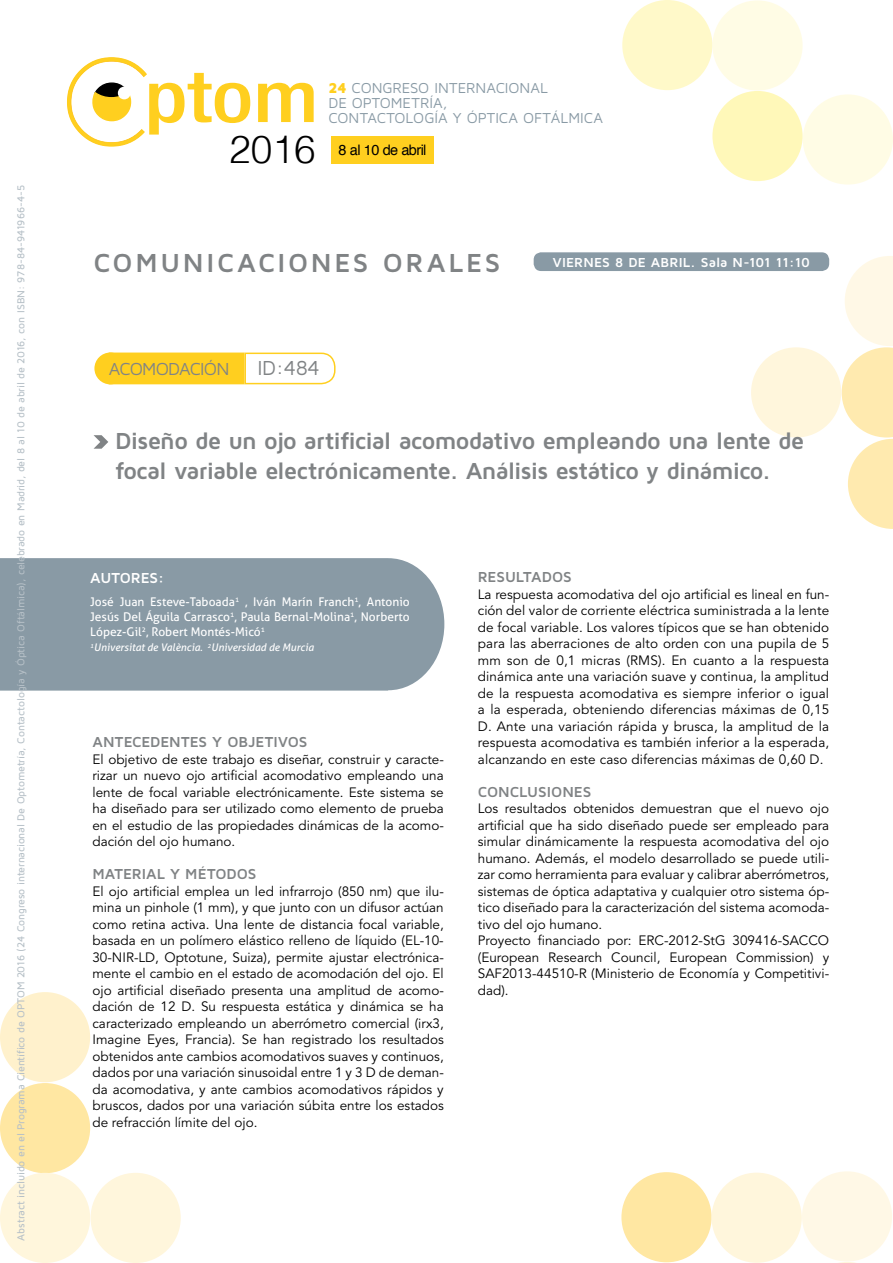
<style>
.page{position:relative;width:893px;height:1263px;background:#fff}
.page>*{position:absolute;margin:0;border:0;box-sizing:border-box;transform-origin:0 0}
.t1{font:300 38.85px "Helvetica";color:#000}
.t2{font:700 27px "Maven Pro";letter-spacing:.095em;color:#808385}
.t3{font:700 24px/30px "Maven Pro";letter-spacing:-.025em;color:#808385}
.t4{font:21px "Maven Pro";color:#808385}
.t5{font:18px "Maven Pro";letter-spacing:-.05em;color:#808385}
.t6{font:700 15px "Maven Pro";letter-spacing:-.005em;color:#808385}
.t7{font:700 15px "Maven Pro";letter-spacing:-.005em;color:#fff}
.t8{font:14.85px/14.9px "Maven Pro";letter-spacing:-.005em;color:#899aa5}
.t9{font:14.55px "Helvetica";letter-spacing:-.04em;color:#000}
.t10{font:13.5px/16.5px "Avenir LT Std";color:#000;text-align:justify}
.t11{font:700 13.5px "Maven Pro";letter-spacing:-.01em;color:#fff}
.t12{font:12px/15px "Aller";color:#fff;text-align:justify}
.t13{font:500 10.5px "Maven Pro";letter-spacing:-.015em;color:#b6c0c7}
.t14{font:italic 10.5px "Aller";color:#fff}
.s1{font-weight:900;color:#ffcf1f}
</style>
<div class="page">
<div style="left:331px;top:136px;width:103px;height:28px;background:#ffcf1f"></div>
<div style="left:803px;top:94px;width:90px;height:91px;background:#fffce5;border-radius:50%"></div>
<div style="left:622px;top:0;width:90px;height:90px;background:#fff9c9;border-radius:50%"></div>
<div style="left:712px;top:91px;width:91px;height:90px;background:#fff8b9;border-radius:50%"></div>
<div style="left:712px;top:0;width:91px;height:91px;background:#fffce5;border-radius:50%"></div>
<svg style="left:258px;top:83px;width:56px;height:39px"></svg>
<svg style="left:67px;top:57px;width:183px;height:90px"></svg>
<div style="left:802px;top:1171px;width:90px;height:90px;background:#fff8e6;border-radius:50%"></div>
<div style="left:621px;top:1172px;width:91px;height:90px;background:#ffe7a2;border-radius:50%"></div>
<div style="left:712px;top:1172px;width:90px;height:91px;background:#fff6dc;border-radius:50%"></div>
<div style="left:0;top:992px;width:90px;height:90px;background:#fff1cc;border-radius:50%"></div>
<div style="left:0;top:1083px;width:90px;height:90px;background:#ffe7a2;border-radius:50%"></div>
<div style="left:0;top:1173px;width:90px;height:90px;background:#fff6dc;border-radius:50%"></div>
<div style="left:91px;top:1173px;width:90px;height:90px;background:#fff6dc;border-radius:50%"></div>
<svg style="left:842px;top:256px;width:51px;height:273px"></svg>
<div style="left:751px;top:347px;width:90px;height:90px;background:#fff6dc;border-radius:50%"></div>
<div style="left:534px;top:252px;width:295px;height:19px;background:#899aa5;border-radius:8px"></div>
<div style="left:94px;top:352px;width:32px;height:32px;background:#ffcf1f;border-radius:50%"></div>
<div style="left:109px;top:353px;width:135px;height:31px;background:#ffcf1f"></div>
<svg style="left:244px;top:352px;width:92px;height:33px"></svg>
<svg style="left:839px;top:1262px;width:17px;height:1px"></svg>
<svg style="left:94px;top:435px;width:14px;height:14px"></svg>
<div style="left:0;top:558px;width:444px;height:133px;background:#899aa5"></div>
<p class="t13" style="left:14px;top:1240px;width:1057px;rotate:-90deg">Abstract incluido en el Programa Científico de OPTOM 2016 (24 Congreso internacional De Optometría, Contactología y Óptica Oftálmica), celebrado en Madrid, del 8 al 10 de abril de 2016, con ISBN: 978-84-941966-4-5</p>
<p class="t8" style="left:328px;top:80px;width:276px"><span class="s1">24</span> CONGRESO INTERNACIONAL<br>DE OPTOMETRÍA,<br>CONTACTOLOGÍA Y ÓPTICA OFTÁLMICA</p>
<h1 class="t1" style="left:229px;top:118px;width:88px">2016</h1>
<p class="t9" style="left:339px;top:138px;width:89px">8 al 10 de abril</p>
<h2 class="t2" style="left:93px;top:245px;width:409px">comunicaciones orales</h2>
<h3 class="t5" style="left:109px;top:358px;width:122px">ACOMODACIÓN</h3>
<h3 class="t4" style="left:258px;top:355px;width:64px">ID :484</h3>
<p class="t11" style="left:553px;top:254px;width:10px">VIERNES</p>
<p class="t11" style="left:615px;top:254px;width:45px">8 DE ABRIL</p>
<p class="t11" style="left:691px;top:254px;width:121px">. Sala N-101 11:10</p>
<h3 class="t3" style="left:115px;top:424px;width:691px">Diseño de un ojo artificial acomodativo empleando una lente de focal variable electrónicamente. Análisis estático y dinámico.</h3>
<p class="t7" style="left:90px;top:568px;width:76px">Autores:</p>
<p class="t12" style="left:90px;top:595px;width:321px">José Juan Esteve-Taboada<sup>1</sup> , Iván Marín Franch<sup>1</sup>, Antonio Jesús Del Águila Carrasco<sup>1</sup>, Paula Bernal-Molina<sup>1</sup>, Norberto López-Gil<sup>2</sup>, Robert Montés-Micó<sup>1</sup></p>
<p class="t14" style="left:90px;top:641px;width:225px"><sup>1</sup>Universitat de València. <sup>2</sup>Universidad de Murcia</p>
<p class="t6" style="left:92px;top:732px;width:217px">Antecedentes y objetivos</p>
<p class="t10" style="left:92px;top:751px;width:353px">El objetivo de este trabajo es diseñar, construir y caracte&shy;rizar un nuevo ojo artificial acomodativo empleando una lente de focal variable electrónicamente. Este sistema se ha diseñado para ser utilizado como elemento de prueba en el estudio de las propiedades dinámicas de la acomo&shy;dación del ojo humano.</p>
<p class="t6" style="left:92px;top:864px;width:166px">Material y métodos</p>
<p class="t10" style="left:92px;top:883px;width:353px">El ojo artificial emplea un led infrarrojo (850 nm) que ilu&shy;mina un pinhole (1 mm), y que junto con un difusor actúan como retina activa. Una lente de distancia focal variable, basada en un polímero elástico relleno de líquido (EL-10- 30-NIR-LD, Optotune, Suiza), permite ajustar electrónica&shy;mente el cambio en el estado de acomodación del ojo. El ojo artificial diseñado presenta una amplitud de acomo&shy;dación de 12 D. Su respuesta estática y dinámica se ha caracterizado empleando un aberrómetro comercial (irx3, Imagine Eyes, Francia). Se han registrado los resultados obtenidos ante cambios acomodativos suaves y continuos, dados por una variación sinusoidal entre 1 y 3 D de deman&shy;da acomodativa, y ante cambios acomodativos rápidos y bruscos, dados por una variación súbita entre los estados de refracción límite del ojo.</p>
<p class="t6" style="left:478px;top:567px;width:96px">Resultados</p>
<p class="t10" style="left:478px;top:586px;width:353px">La respuesta acomodativa del ojo artificial es lineal en fun&shy;ción del valor de corriente eléctrica suministrada a la lente de focal variable. Los valores típicos que se han obtenido para las aberraciones de alto orden con una pupila de 5 mm son de 0,1 micras (RMS). En cuanto a la respuesta dinámica ante una variación suave y continua, la amplitud de la respuesta acomodativa es siempre inferior o igual a la esperada, obteniendo diferencias máximas de 0,15<br>D. Ante una variación rápida y brusca, la amplitud de la respuesta acomodativa es también inferior a la esperada, alcanzando en este caso diferencias máximas de 0,60 D.</p>
<p class="t6" style="left:478px;top:782px;width:115px">Conclusiones</p>
<p class="t10" style="left:478px;top:800px;width:353px;text-align:left">Los resultados obtenidos demuestran que el nuevo ojo artificial que ha sido diseñado puede ser empleado para simular dinámicamente la respuesta acomodativa del ojo humano. Además, el modelo desarrollado se puede utili&shy;zar como herramienta para evaluar y calibrar aberrómetros, sistemas de óptica adaptativa y cualquier otro sistema óp&shy;tico diseñado para la caracterización del sistema acomoda&shy;tivo del ojo humano.<br>Proyecto financiado por: ERC-2012-StG 309416-SACCO (European Research Council, European Commission) y SAF2013-44510-R (Ministerio de Economía y Competitivi&shy;dad).</p>
</div>
